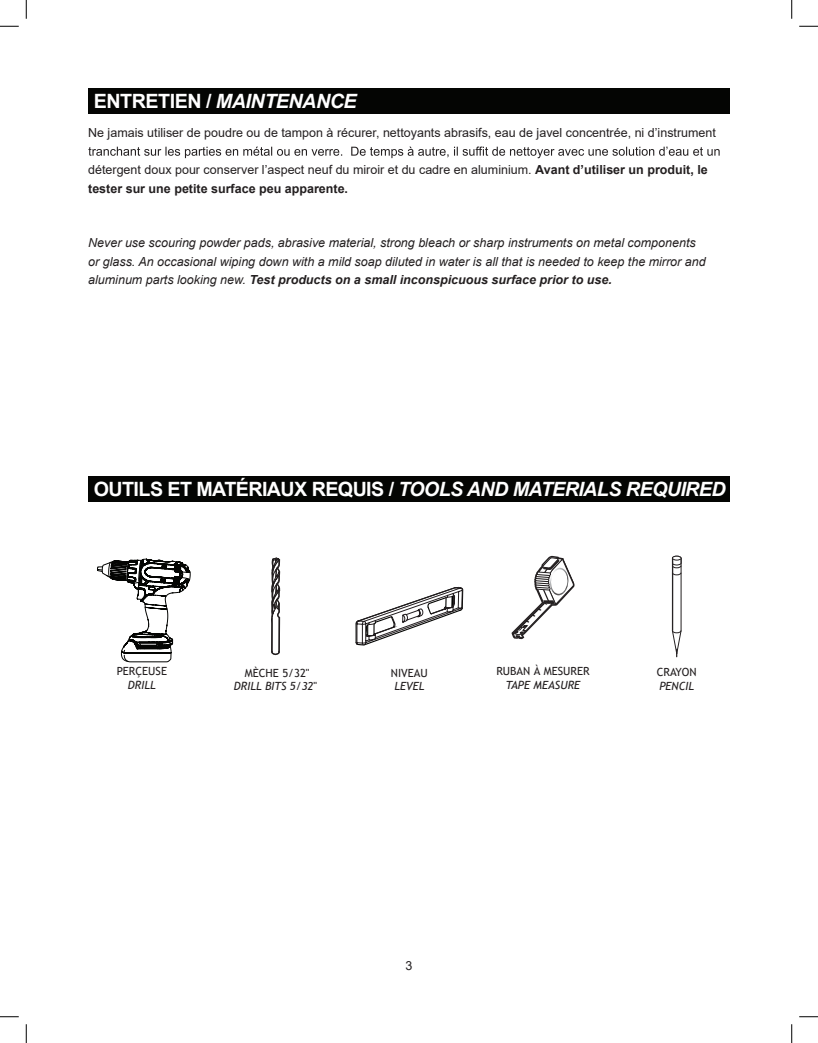
<style>
.page{position:relative;width:818px;height:1043px;background:#fff}
.page>*{position:absolute;margin:0;border:0;box-sizing:border-box;transform-origin:0 0}
.t1{font:italic 700 19.75px "Arial";letter-spacing:-.03em;color:#fff}
.t2{font:italic 12.5px/18.8px "Arial";color:#231f20}
.t3{font:12.5px/18.8px "Arial";color:#231f20}
.t4{font:italic 11.25px/13.5px "Trebuchet MS";color:#231f20;text-align:center}
.t5{font:11.25px "Trebuchet MS";color:#231f20}
.s1{font-style:normal}
.s2{font-weight:700}
</style>
<div class="page">
<div style="left:88px;top:88px;width:641px;height:26px;background:#040503"></div>
<svg style="left:88px;top:146px;width:631px;height:12px"></svg>
<svg style="left:671px;top:557px;width:11px;height:99px"></svg>
<div style="left:671px;top:555px;width:10px;height:5px;border:1px solid #231f20;border-radius:50%"></div>
<svg style="left:511px;top:556px;width:63px;height:83px"></svg>
<svg style="left:271px;top:557px;width:10px;height:99px"></svg>
<svg style="left:97px;top:558px;width:94px;height:105px"></svg>
<svg style="left:355px;top:586px;width:109px;height:60px"></svg>
<div style="left:88px;top:476px;width:641px;height:26px;background:#040503"></div>
<svg style="left:0;top:25px;width:19px;height:2px"></svg>
<svg style="left:799px;top:25px;width:18px;height:2px"></svg>
<svg style="left:0;top:1016px;width:19px;height:1px"></svg>
<svg style="left:799px;top:1016px;width:18px;height:1px"></svg>
<svg style="left:25px;top:0;width:2px;height:19px"></svg>
<svg style="left:25px;top:1024px;width:2px;height:18px"></svg>
<svg style="left:791px;top:0;width:1px;height:19px"></svg>
<svg style="left:791px;top:1024px;width:1px;height:18px"></svg>
<h1 class="t1" style="left:94px;top:88px;width:264px"><span class="s1">ENTRETIEN /</span> MAINTENANCE</h1>
<p class="t3" style="left:88px;top:123px;width:629px">Ne jamais utiliser de poudre ou de tampon à récurer, nettoyants abrasifs, eau de javel concentrée, ni d’instrument</p>
<p class="t3" style="left:88px;top:160px;width:621px">détergent doux pour conserver l’aspect neuf du miroir et du cadre en aluminium. <span class="s2">Avant d’utiliser un produit, le tester sur une petite surface peu apparente.</span></p>
<p class="t2" style="left:88px;top:233px;width:619px">Never use scouring powder pads, abrasive material, strong bleach or sharp instruments on metal components or glass. An occasional wiping down with a mild soap diluted in water is all that is needed to keep the mirror and aluminum parts looking new. <span class="s2">Test products on a small inconspicuous surface prior to use.</span></p>
<h1 class="t1" style="left:94px;top:476px;width:633px"><span class="s1">OUTILS ET MATÉRIAUX REQUIS /</span> TOOLS AND MATERIALS REQUIRED</h1>
<p class="t5" style="left:117px;top:664px;width:52px">PERÇEUSE</p>
<p class="t4" style="left:128px;top:678px;width:29px">DRILL</p>
<p class="t4" style="left:234px;top:666px;width:85px"><span class="s1">MÈCHE 5/32"<br></span>DRILL BITS 5/32<span class="s1">"</span></p>
<p class="t5" style="left:391px;top:665px;width:38px">NIVEAU</p>
<p class="t4" style="left:394px;top:679px;width:32px">LEVEL</p>
<p class="t5" style="left:496px;top:664px;width:95px">RUBAN À MESURER</p>
<p class="t4" style="left:505px;top:678px;width:76px">TAPE MEASURE</p>
<p class="t5" style="left:656px;top:665px;width:41px">CRAYON</p>
<p class="t4" style="left:659px;top:679px;width:36px">PENCIL</p>
<p class="t3" style="left:405px;top:956px;width:8px">3</p>
</div>
